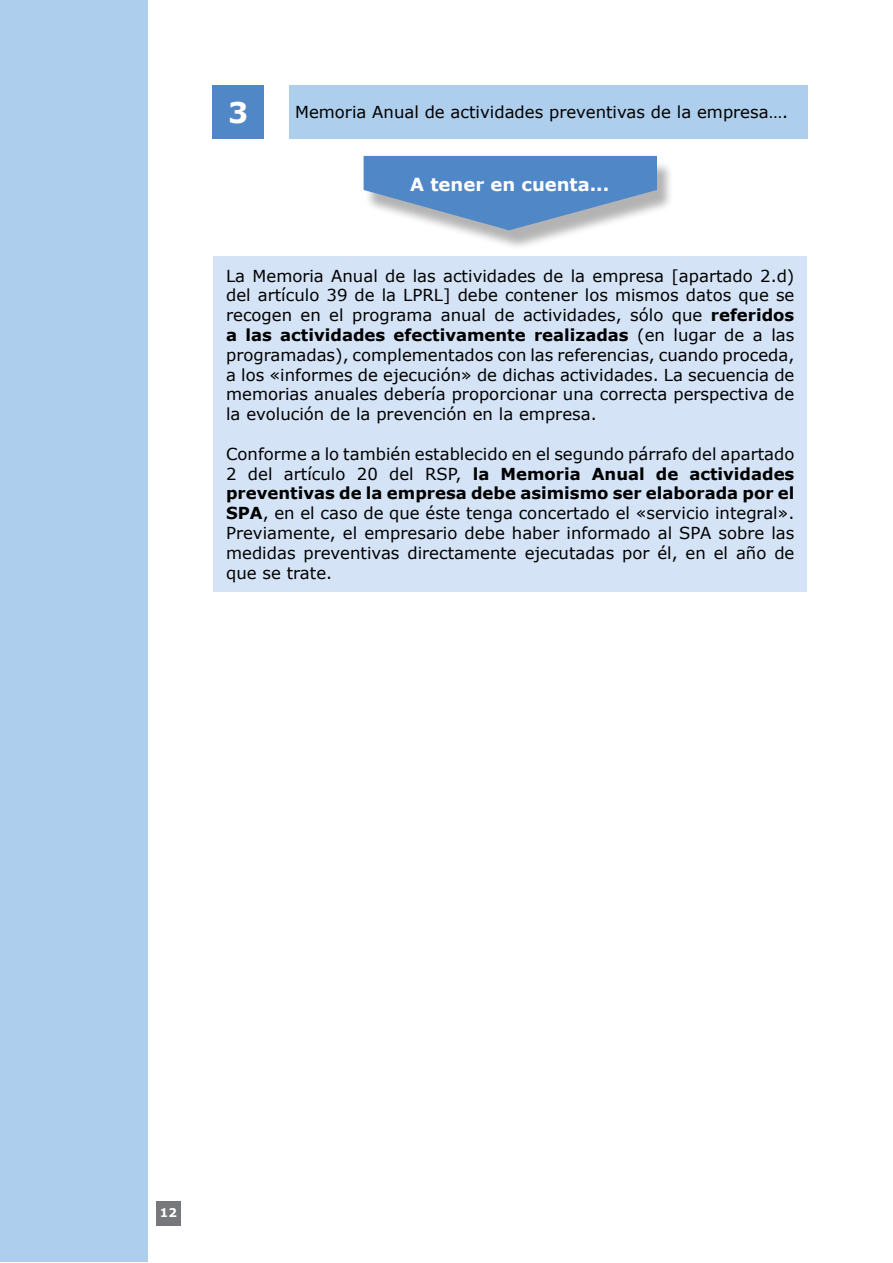
<style>
.page{position:relative;width:893px;height:1263px;background:#fff}
.page>*{position:absolute;margin:0;border:0;box-sizing:border-box;transform-origin:0 0}
.t1{font:700 28.5px "Verdana";color:#fff}
.t2{font:700 18px "Verdana";color:#fff}
.t3{font:16.5px/19.8px "Verdana";color:#000;text-align:justify}
.t4{font:700 12px "Verdana";color:#fff}
.s1{font-weight:700}
</style>
<div class="page">
<div style="left:156px;top:1201px;width:24px;height:24px;background:#77787b"></div>
<div style="left:213px;top:85px;width:51px;height:54px;background:#5087c7"></div>
<div style="left:289px;top:85px;width:518px;height:54px;background:#adceec"></div>
<div style="left:364px;top:160px;width:310px;height:91px;background:#000;opacity:.3"></div>
<svg style="left:364px;top:156px;width:293px;height:74px"></svg>
<div style="left:213px;top:256px;width:594px;height:335px;background:#d4e3f5"></div>
<div style="left:0;top:0;width:147px;height:1261px;background:#adceec"></div>
<h1 class="t1" style="left:228px;top:94px;width:22px">3</h1>
<p class="t3" style="left:295px;top:102px;width:494px">Memoria Anual de actividades preventivas de la empresa….</p>
<p class="t2" style="left:410px;top:173px;width:200px">A tener en cuenta...</p>
<p class="t3" style="left:226px;top:265px;width:570px">La Memoria Anual de las actividades de la empresa [apartado 2.d) del artículo 39 de la LPRL] debe contener los mismos datos que se recogen en el programa anual de actividades, sólo que <span class="s1">referidos a las actividades efectivamente realizadas</span> (en lugar de a las programadas), complementados con las referencias, cuando proceda, a los «informes de ejecución» de dichas actividades. La secuencia de memorias anuales debería proporcionar una correcta perspectiva de la evolución de la prevención en la empresa.</p>
<p class="t3" style="left:226px;top:443px;width:570px">Conforme a lo también establecido en el segundo párrafo del apartado 2 del artículo 20 del RSP, <span class="s1">la Memoria Anual de actividades preventivas de la empresa debe asimismo ser elaborada por el SPA</span>, en el caso de que éste tenga concertado el «servicio integral».<br>Previamente, el empresario debe haber informado al SPA sobre las medidas preventivas directamente ejecutadas por él, en el año de que se trate.</p>
<p class="t4" style="left:160px;top:1205px;width:19px">12</p>
</div>
